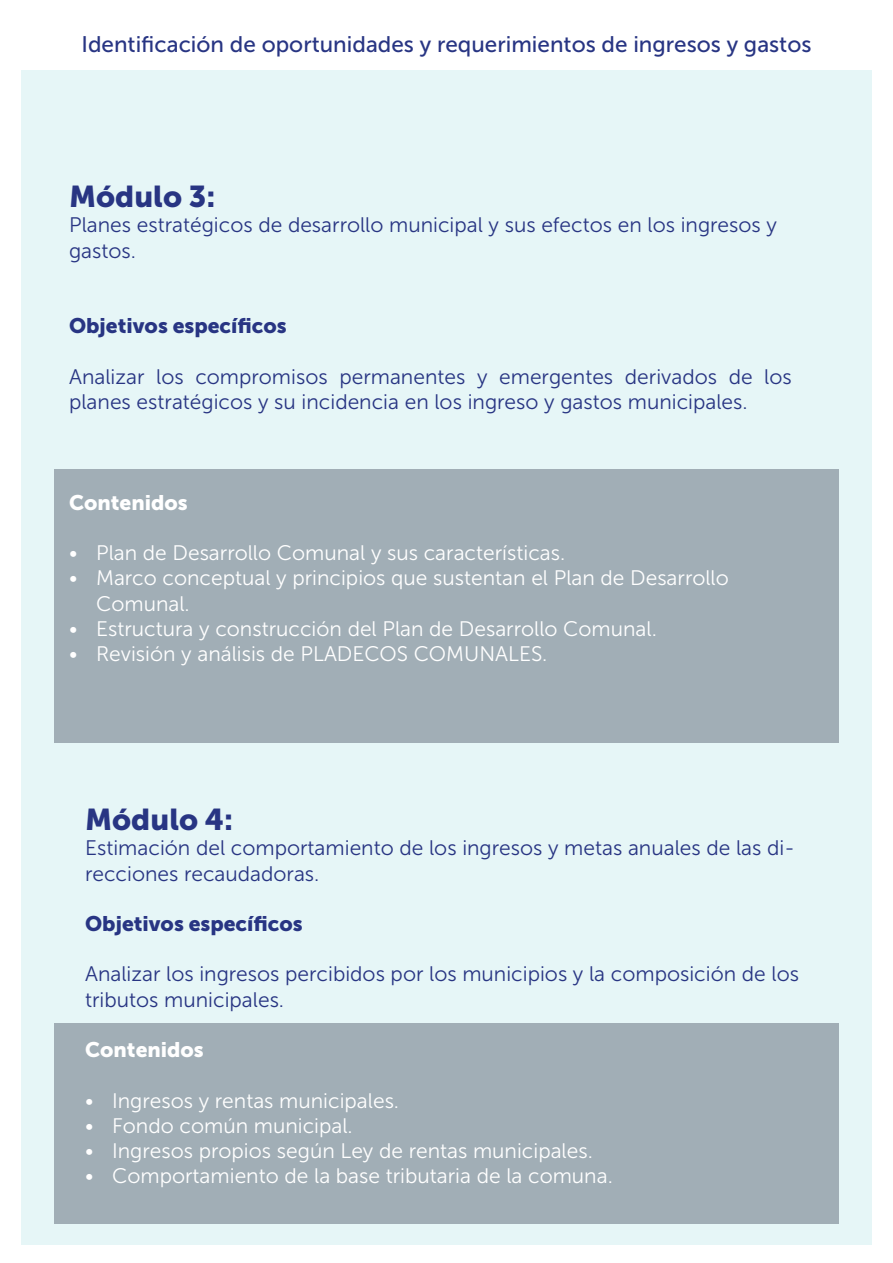
<style>
.page{position:relative;width:893px;height:1263px;background:#fff}
.page>*{position:absolute;margin:0;border:0;box-sizing:border-box;transform-origin:0 0}
.t1{font:30px "Museo Sans 900";color:#283583}
.t2{font:22.5px "Museo Sans 500";color:#283583}
.t3{font:21px/25.2px "Museo Sans 300";color:#283583}
.t4{font:21px/25.2px "Museo Sans 300";color:#fff}
.t5{font:21px "Museo Sans 900";color:#283583}
.t6{font:21px "Museo Sans 900";color:#fff}
</style>
<div class="page">
<div style="left:21px;top:70px;width:851px;height:1175px;background:#e6f6f7"></div>
<div style="left:54px;top:1023px;width:785px;height:201px;background:#a1aeb6"></div>
<div style="left:54px;top:470px;width:785px;height:273px;background:#a1aeb6"></div>
<p class="t2" style="left:82px;top:32px;width:731px">Identificación de oportunidades y requerimientos de ingresos y gastos</p>
<h1 class="t1" style="left:69px;top:180px;width:148px">Módulo 3:</h1>
<p class="t3" style="left:69px;top:213px;width:709px">Planes estratégicos de desarrollo municipal y sus efectos en los ingresos y gastos.</p>
<p class="t5" style="left:69px;top:314px;width:219px">Objetivos específicos</p>
<p class="t3" style="left:69px;top:364px;width:724px">Analizar los compromisos permanentes y emergentes derivados de los planes estratégicos y su incidencia en los ingreso y gastos municipales.</p>
<p class="t6" style="left:69px;top:490px;width:120px">Contenidos</p>
<p class="t4" style="left:69px;top:540px;width:498px">• Plan de Desarrollo Comunal y sus características.</p>
<p class="t4" style="left:96px;top:566px;width:634px;text-indent:-27px">• Marco conceptual y principios que sustentan el Plan de Desarrollo<br>Comunal.</p>
<p class="t4" style="left:69px;top:616px;width:589px">• Estructura y construcción del Plan de Desarrollo Comunal.</p>
<p class="t4" style="left:69px;top:641px;width:480px">• Revisión y análisis de PLADECOS COMUNALES.</p>
<h1 class="t1" style="left:85px;top:803px;width:150px">Módulo 4:</h1>
<p class="t3" style="left:85px;top:836px;width:711px">Estimación del comportamiento de los ingresos y metas anuales de las di&shy;recciones recaudadoras.</p>
<p class="t5" style="left:85px;top:912px;width:219px">Objetivos específicos</p>
<p class="t3" style="left:85px;top:962px;width:715px">Analizar los ingresos percibidos por los municipios y la composición de los tributos municipales.</p>
<p class="t6" style="left:85px;top:1038px;width:120px">Contenidos</p>
<p class="t4" style="left:85px;top:1088px;width:316px">• Ingresos y rentas municipales.</p>
<p class="t4" style="left:85px;top:1113px;width:269px">• Fondo común municipal.</p>
<p class="t4" style="left:85px;top:1138px;width:509px">• Ingresos propios según Ley de rentas municipales.</p>
<p class="t4" style="left:85px;top:1163px;width:529px">• Comportamiento de la base tributaria de la comuna.</p>
</div>
